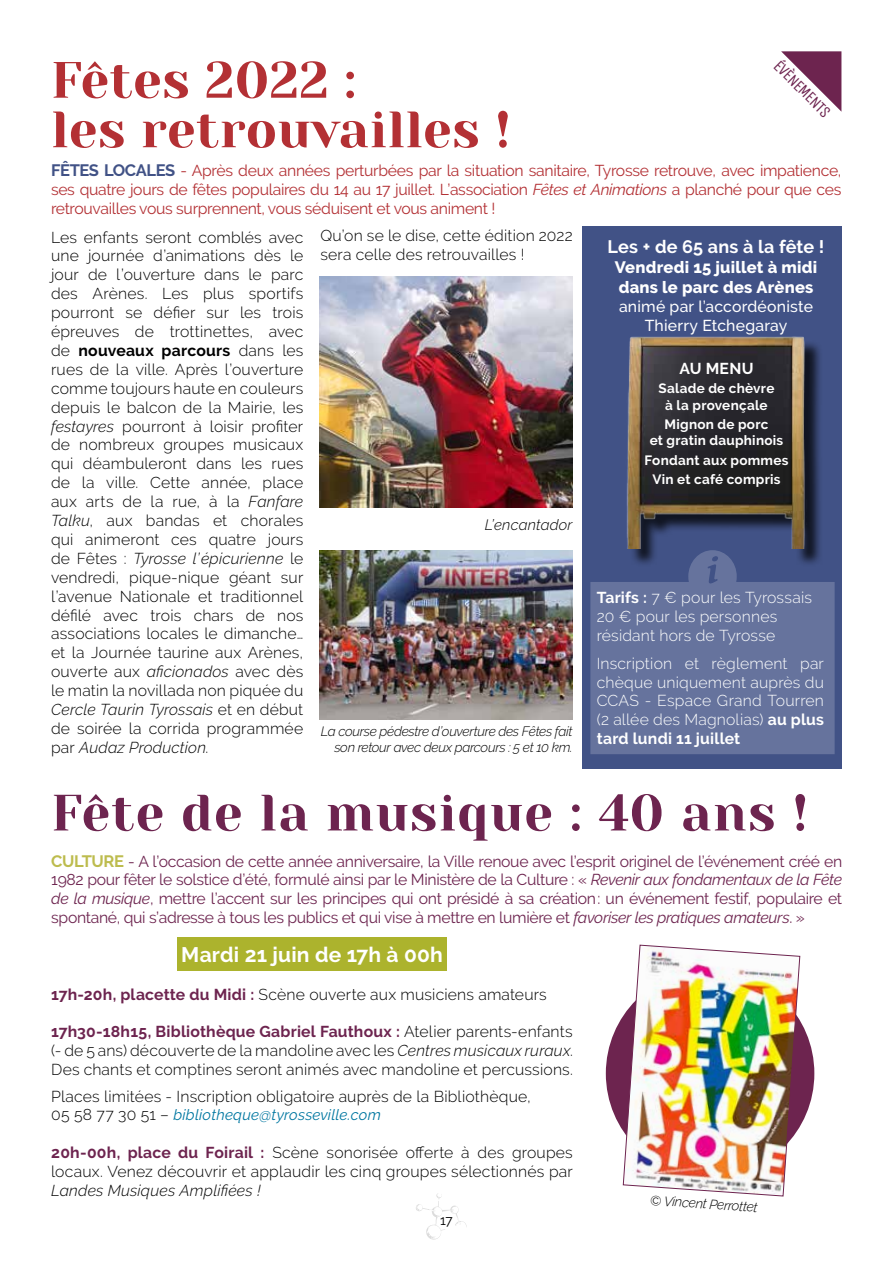
<style>
.page{position:relative;width:893px;height:1263px;background:#fff}
.page>*{position:absolute;margin:0;border:0;box-sizing:border-box;transform-origin:0 0}
.t1{font:51px/49.5px "Yeseva One";letter-spacing:.01em;color:#b33034}
.t2{font:51px "Yeseva One";letter-spacing:.025em;color:#6d244f}
.t3{font:700 21px "Raleway";letter-spacing:.01em;color:#fff}
.t4{font:700 18px "Raleway";letter-spacing:.005em;color:#fff}
.t5{font:800 16.5px/19.8px "Raleway";letter-spacing:.01em;color:#fff}
.t6{font:16.5px "Unica One";color:#6d244f}
.t7{font:300 15.75px/18.9px "Raleway";letter-spacing:.01em;color:#000;text-align:justify}
.t8{font:15.75px/18.9px "Raleway";letter-spacing:-.02em;color:#6d244f;text-align:justify}
.t9{font:15.75px/18.9px "Raleway";letter-spacing:-.02em;color:#b33034;text-align:justify}
.t10{font:300 15.75px/18.9px "Raleway";letter-spacing:.01em;color:#fff}
.t11{font:500 15.75px/18.9px "Raleway";letter-spacing:.01em;color:#fff;text-align:center}
.t12{font:italic 300 15.75px "Raleway";letter-spacing:.015em;color:#000}
.t13{font:700 15.75px "Raleway";letter-spacing:.02em;color:#fff}
.t14{font:italic 15px "Raleway";letter-spacing:.015em;color:#0077a1}
.t15{font:italic 300 15px "Raleway";letter-spacing:.015em;color:#000}
.t16{font:italic 300 13.5px/16.2px "Raleway";letter-spacing:-.02em;color:#000;text-align:right}
.t17{font:700 13.5px/16.2px "Raleway";letter-spacing:.02em;color:#fff;text-align:center}
.t18{font:13.5px "Raleway";color:#000}
.s1{font-weight:700;font-size:16.5px;color:#415286}
.s2{font-style:italic}
.s3{font-weight:700}
.s4{font-weight:700;font-size:16.5px;color:#bdbc4e}
.s5{font-weight:700;color:#6d244f}
.s6{font-weight:300;font-style:normal;font-size:15.75px;color:#000}
</style>
<div class="page">
<svg style="left:416px;top:1193px;width:51px;height:47px"></svg>
<div style="left:606px;top:969px;width:208px;height:209px;background:#6d244f;border-radius:50%"></div>
<div style="left:582px;top:226px;width:259px;height:543px;background:#415286"></div>
<img style="left:626px;top:336px;width:194px;height:212px">
<svg style="left:781px;top:51px;width:60px;height:60px"></svg>
<div style="left:177px;top:938px;width:270px;height:33px;background:#acb32d"></div>
<img style="left:623px;top:945px;width:177px;height:251px">
<img style="left:320px;top:550px;width:252px;height:169px">
<img style="left:320px;top:276px;width:252px;height:231px">
<svg style="left:590px;top:550px;width:245px;height:204px;background:#606e99"></svg>
<svg style="left:707px;top:556px;width:11px;height:28px"></svg>
<p class="t6" style="left:783px;top:56px;width:75px;rotate:45deg">ÉVÈNEMENTS</p>
<h1 class="t1" style="left:51px;top:53px;width:461px">Fêtes 2022 :<br>les retrouvailles !</h1>
<p class="t9" style="left:51px;top:161px;width:792px"><span class="s1">FÊTES LOCALES</span> - Après deux années perturbées par la situation sanitaire, Tyrosse retrouve, avec impatience, ses quatre jours de fêtes populaires du 14 au 17 juillet. L’association <span class="s2">Fêtes et Animations</span> a planché pour que ces retrouvailles vous surprennent, vous séduisent et vous animent !</p>
<p class="t7" style="left:51px;top:227px;width:254px">Les enfants seront comblés avec une journée d’animations dès le jour de l’ouverture dans le parc des Arènes. Les plus sportifs pourront se défier sur les trois épreuves de trottinettes, avec de <span class="s3">nouveaux parcours</span> dans les rues de la ville. Après l’ouverture comme toujours haute en couleurs depuis le balcon de la Mairie, les <span class="s2">festayres</span> pourront à loisir profiter de nombreux groupes musicaux qui déambuleront dans les rues de la ville. Cette année, place aux arts de la rue, à la <span class="s2">Fanfare Talku</span>, aux bandas et chorales qui animeront ces quatre jours de Fêtes : <span class="s2">Tyrosse l’épicurienne</span> le vendredi, pique-nique géant sur l’avenue Nationale et traditionnel défilé avec trois chars de nos associations locales le dimanche… et la Journée taurine aux Arènes, ouverte aux <span class="s2">aficionados</span> avec dès le matin la novillada non piquée du <span class="s2">Cercle Taurin Tyrossais</span> et en début de soirée la corrida programmée par <span class="s2">Audaz Production</span>.</p>
<p class="t7" style="left:320px;top:226px;width:254px">Qu’on se le dise, cette édition 2022 sera celle des retrouvailles !</p>
<p class="t4" style="left:608px;top:237px;width:218px">Les + de 65 ans à la fête !</p>
<p class="t5" style="left:615px;top:257px;width:204px">Vendredi 15 juillet à midi dans le parc des Arènes</p>
<p class="t11" style="left:619px;top:297px;width:195px">animé par l’accordéoniste<br>Thierry Etchegaray</p>
<p class="t13" style="left:679px;top:359px;width:76px">AU MENU</p>
<p class="t17" style="left:659px;top:381px;width:117px">Salade de chèvre à la provençale</p>
<p class="t17" style="left:650px;top:416px;width:135px">Mignon de porc<br>et gratin dauphinois</p>
<p class="t17" style="left:644px;top:450px;width:146px;line-height:19.5px">Fondant aux pommes<br>Vin et café compris</p>
<p class="t15" style="left:485px;top:516px;width:89px">L’encantador</p>
<p class="t10" style="left:597px;top:588px;width:217px"><span class="s3">Tarifs :</span> 7 € pour les Tyrossais<br>20 € pour les personnes résidant hors de Tyrosse</p>
<p class="t10" style="left:597px;top:653px;width:229px;text-align:justify">Inscription et règlement par chèque uniquement auprès du CCAS - Espace Grand Tourren (2 allée des Magnolias) <span class="s3">au plus tard lundi 11 juillet</span></p>
<p class="t16" style="left:321px;top:723px;width:253px">La course pédestre d’ouverture des Fêtes fait son retour avec deux parcours : 5 et 10 km.</p>
<h1 class="t2" style="left:51px;top:775px;width:758px">Fête de la musique : 40 ans !</h1>
<p class="t8" style="left:51px;top:851px;width:792px"><span class="s4">CULTURE</span> - A l’occasion de cette année anniversaire, la Ville renoue avec l’esprit originel de l’événement créé en 1982 pour fêter le solstice d’été, formulé ainsi par le Ministère de la Culture : « <span class="s2">Revenir aux fondamentaux de la Fête de la musique</span>, mettre l’accent sur les principes qui ont présidé à sa création: un événement festif, populaire et spontané, qui s’adresse à tous les publics et qui vise à mettre en lumière et <span class="s2">favoriser les pratiques amateurs</span>. »</p>
<h2 class="t3" style="left:181px;top:942px;width:263px">Mardi 21 juin de 17h à 00h</h2>
<p class="t7" style="left:51px;top:984px;width:497px"><span class="s5">17h-20h, placette du Midi :</span> Scène ouverte aux musiciens amateurs</p>
<p class="t7" style="left:51px;top:1022px;width:523px"><span class="s5">17h30-18h15, Bibliothèque Gabriel Fauthoux :</span> Atelier parents-enfants (- de 5 ans) découverte de la mandoline avec les <span class="s2">Centres musicaux ruraux</span>.<br>Des chants et comptines seront animés avec mandoline et percussions.</p>
<p class="t7" style="left:51px;top:1086px;width:481px">Places limitées - Inscription obligatoire auprès de la Bibliothèque,</p>
<p class="t14" style="left:51px;top:1106px;width:331px"><span class="s6">05 58 77 30 51 –</span> bibliotheque@tyrosseville.com</p>
<p class="t7" style="left:51px;top:1143px;width:523px"><span class="s5">20h-00h, place du Foirail :</span> Scène sonorisée offerte à des groupes locaux. Venez découvrir et applaudir les cinq groupes sélectionnés par</p>
<p class="t12" style="left:51px;top:1181px;width:211px">Landes Musiques Amplifiées !</p>
<p class="t16" style="left:651px;top:1192px;width:109px;rotate:4deg">© Vincent Perrottet</p>
<p class="t18" style="left:440px;top:1212px;width:14px">17</p>
</div>
